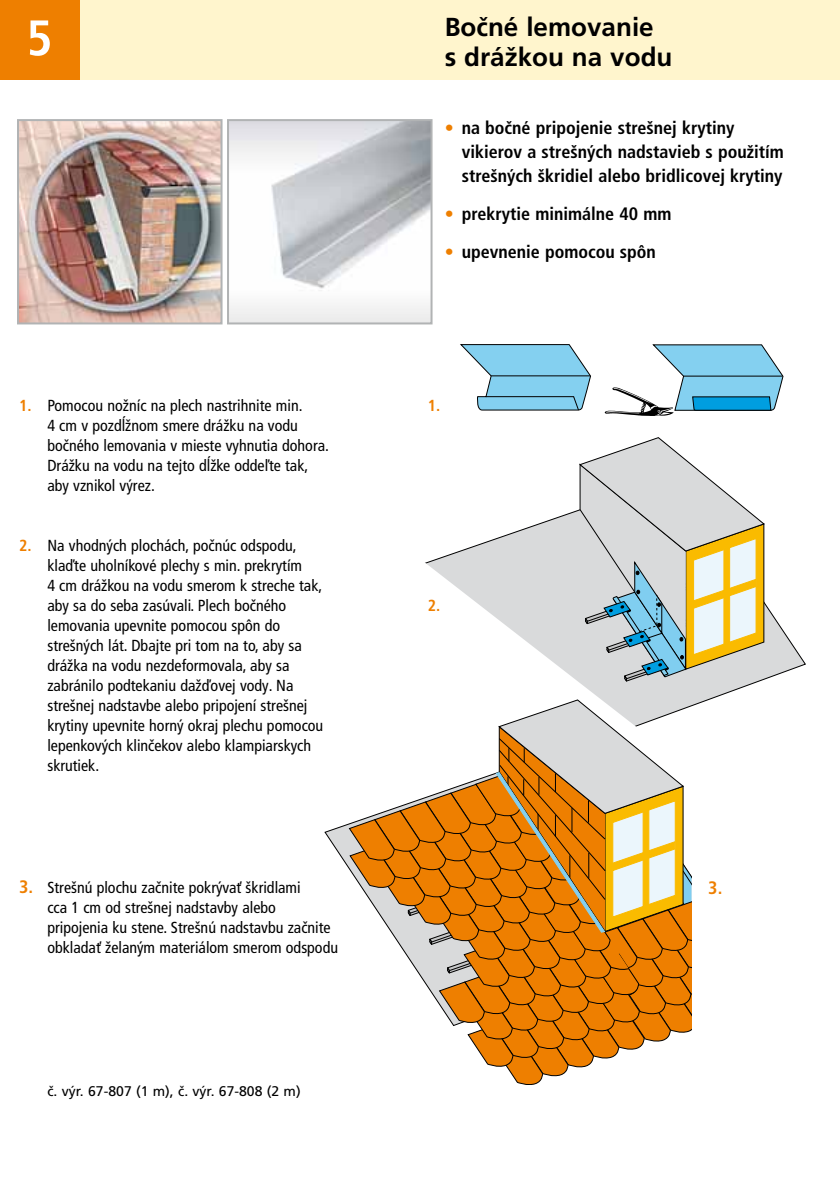
<style>
.page{position:relative;width:840px;height:1191px;background:#fff}
.page>*{position:absolute;margin:0;border:0;box-sizing:border-box;transform-origin:0 0}
.t1{font:700 condensed 50px "Frutiger LT Pro";color:#fff}
.t2{font:700 26px/30px "Frutiger LT Pro";color:#000}
.t3{font:700 condensed 18px/24px "Frutiger LT Pro";color:#000}
.t4{font:700 condensed 18px "Frutiger LT Pro";color:#ee7f00}
.t5{font:condensed 16px/20px "Frutiger LT Pro";color:#000}
.t6{font:700 condensed 16px "Frutiger LT Pro";color:#ee7f00}
.t7{font:14px "Frutiger LT Pro";color:#000}
.s1{font-weight:700;color:#ee7f00}
.s2{font-weight:700;font-size:18px;color:#ee7f00}
.s3{color:#ee7f00}
</style>
<div class="page">
<div style="left:0;top:0;width:839px;height:79px;background:#fff5cd"></div>
<div style="left:0;top:0;width:79px;height:79px;background:#ee7f00"></div>
<svg style="left:460px;top:344px;width:131px;height:67px"></svg>
<svg style="left:604px;top:344px;width:179px;height:72px"></svg>
<svg style="left:433px;top:510px;width:372px;height:197px"></svg>
<svg style="left:578px;top:437px;width:186px;height:246px"></svg>
<svg style="left:425px;top:560px;width:258px;height:139px;fill:#d9dadb"></svg>
<svg style="left:324px;top:823px;width:24px;height:45px"></svg>
<svg style="left:348px;top:699px;width:343px;height:386px"></svg>
<img style="left:230px;top:122px;width:199px;height:199px">
<div style="left:227px;top:119px;width:205px;height:205px;border:2px solid #b1b3b4"></div>
<img style="left:20px;top:122px;width:199px;height:199px">
<div style="left:17px;top:119px;width:205px;height:205px;border:2px solid #b1b3b4"></div>
<h1 class="t1" style="left:27px;top:8px;width:28px">5</h1>
<p class="t5" style="left:47px;top:395px;width:283px;text-indent:-28px"><span class="s1">1.</span> Pomocou nožníc na plech nastrihnite min.<br>4 cm v pozdĺžnom smere drážku na vodu bočného lemovania v mieste vyhnutia dohora.<br>Drážku na vodu na tejto dĺžke oddeľte tak, aby vznikol výrez.</p>
<p class="t5" style="left:47px;top:535px;width:277px;text-indent:-28px"><span class="s1">2.</span> Na vhodných plochách, počnúc odspodu, klaďte uholníkové plechy s min. prekrytím<br>4 cm drážkou na vodu smerom k streche tak, aby sa do seba zasúvali. Plech bočného lemovania upevnite pomocou spôn do strešných lát. Dbajte pri tom na to, aby sa drážka na vodu nezdeformovala, aby sa zabránilo podtekaniu dažďovej vody. Na strešnej nadstavbe alebo pripojení strešnej krytiny upevnite horný okraj plechu pomocou lepenkových klinčekov alebo klampiarskych skrutiek.</p>
<p class="t5" style="left:47px;top:877px;width:292px;text-indent:-28px"><span class="s2">3.</span> Strešnú plochu začnite pokrývať škridlami<br>cca 1 cm od strešnej nadstavby alebo pripojenia ku stene. Strešnú nadstavbu začnite obkladať želaným materiálom smerom odspodu</p>
<p class="t7" style="left:47px;top:1082px;width:255px">č. výr. 67-807 (1 m), č. výr. 67-808 (2 m)</p>
<h2 class="t2" style="left:444px;top:12px;width:229px">Bočné lemovanie<br>s drážkou na vodu</h2>
<p class="t3" style="left:461px;top:116px;width:323px;text-indent:-17px"><span class="s3">•</span> na bočné pripojenie strešnej krytiny vikierov a strešných nadstavieb s použitím strešných škridiel alebo bridlicovej krytiny</p>
<p class="t3" style="left:444px;top:202px;width:228px"><span class="s3">•</span> prekrytie minimálne 40 mm</p>
<p class="t3" style="left:444px;top:240px;width:213px"><span class="s3">•</span> upevnenie pomocou spôn</p>
<p class="t6" style="left:427px;top:396px;width:14px">1.</p>
<p class="t6" style="left:427px;top:596px;width:14px">2.</p>
<p class="t4" style="left:708px;top:877px;width:16px">3.</p>
</div>
